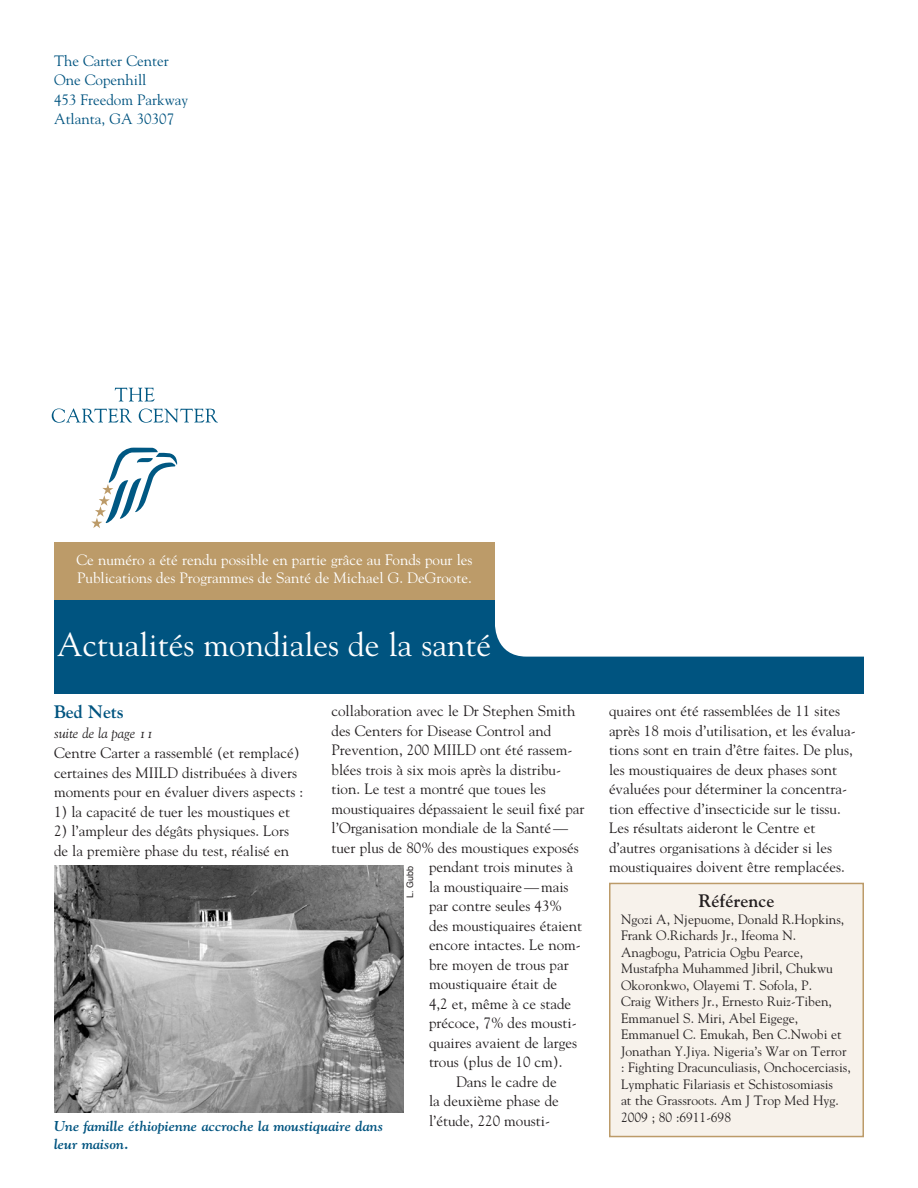
<style>
.page{position:relative;width:918px;height:1188px;background:#fff}
.page>*{position:absolute;margin:0;border:0;box-sizing:border-box;transform-origin:0 0}
.French_Body{font:33px "Goudy";color:#fff}
.Subhead{font:18px "Goudy Bold Os F";color:#231f20}
.Headline{font:18px "Goudy Bold Os F";letter-spacing:-.005em;color:#005480}
.French_Body-2{font:15px/19.5px "Goudy";color:#231f20}
.t1{font:15px/18px "Goudy";color:#fff}
.Body_Copy{font:15px "Goudy";color:#005480}
.t2{font:14.25px/18px "Goudy Bold Italic Os F";color:#005480}
.Body_Copy-2{font:14.25px "Goudy Italic Os F";color:#231f20}
.Body_Copy-3{font:13.5px/16.5px "Goudy";color:#231f20}
.Photo_Credit{font:9px "Helvetica";color:#231f20}
</style>
<div class="page">
<img style="left:54px;top:866px;width:350px;height:246px">
<div style="left:54px;top:600px;width:810px;height:94px;background:#005480"></div>
<div style="left:54px;top:594px;width:810px;height:6px;background:#bc9b69"></div>
<div style="left:54px;top:542px;width:441px;height:54px;background:#bc9b69"></div>
<div style="left:495px;top:550px;width:414px;height:107px;background:#fff;border-radius:32px"></div>
<svg style="left:91px;top:448px;width:86px;height:80px"></svg>
<svg style="left:115px;top:388px;width:40px;height:14px"></svg>
<svg style="left:52px;top:408px;width:80px;height:15px"></svg>
<svg style="left:139px;top:408px;width:79px;height:15px"></svg>
<div style="left:610px;top:883px;width:253px;height:254px;background:#f7f2eb"></div>
<div style="left:609px;top:883px;width:255px;height:254px;border:2px solid #bc9b69"></div>
<p class="Body_Copy" style="left:54px;top:51px;width:116px">The Carter Center</p>
<p class="Body_Copy" style="left:54px;top:71px;width:94px">One Copenhill</p>
<p class="Body_Copy" style="left:54px;top:90px;width:136px">453 Freedom Parkway</p>
<p class="Body_Copy" style="left:54px;top:110px;width:122px">Atlanta, GA 30307</p>
<p class="t1" style="left:76px;top:551px;width:398px">Ce numéro a été rendu possible en partie grâce au Fonds pour les<br>Publications des Programmes de Santé de Michael G. DeGroote.</p>
<p class="French_Body" style="left:57px;top:624px;width:436px">Actualités mondiales de la santé</p>
<p class="Headline" style="left:54px;top:701px;width:71px">Bed Nets</p>
<p class="Body_Copy-2" style="left:54px;top:724px;width:101px">suite de la page 11</p>
<p class="French_Body-2" style="left:332px;top:701px;width:245px">collaboration avec le Dr Stephen Smith</p>
<p class="French_Body-2" style="left:332px;top:720px;width:221px">des Centers for Disease Control and</p>
<p class="French_Body-2" style="left:332px;top:740px;width:242px">Prevention, 200 MIILD ont été rassem-</p>
<p class="French_Body-2" style="left:332px;top:759px;width:230px">blées trois à six mois après la distribu-</p>
<p class="French_Body-2" style="left:332px;top:779px;width:216px">tion. Le test a montré que toues les</p>
<p class="French_Body-2" style="left:332px;top:798px;width:255px">moustiquaires dépassaient le seuil fixé par</p>
<p class="French_Body-2" style="left:332px;top:818px;width:238px">l’Organisation mondiale de la Santé—</p>
<p class="French_Body-2" style="left:332px;top:837px;width:249px">tuer plus de 80% des moustiques exposés</p>
<p class="French_Body-2" style="left:429px;top:857px;width:146px">pendant trois minutes à</p>
<p class="French_Body-2" style="left:429px;top:876px;width:141px">la moustiquaire—mais</p>
<p class="French_Body-2" style="left:429px;top:896px;width:135px">par contre seules 43%</p>
<p class="French_Body-2" style="left:429px;top:915px;width:155px">des moustiquaires étaient</p>
<p class="French_Body-2" style="left:429px;top:935px;width:153px">encore intactes. Le nom-</p>
<p class="French_Body-2" style="left:429px;top:954px;width:141px">bre moyen de trous par</p>
<p class="French_Body-2" style="left:429px;top:974px;width:130px">moustiquaire était de</p>
<p class="French_Body-2" style="left:429px;top:993px;width:144px">4,2 et, même à ce stade</p>
<p class="French_Body-2" style="left:429px;top:1013px;width:149px">précoce, 7% des mousti-</p>
<p class="French_Body-2" style="left:429px;top:1032px;width:150px">quaires avaient de larges</p>
<p class="French_Body-2" style="left:429px;top:1052px;width:135px">trous (plus de 10 cm).</p>
<p class="French_Body-2" style="left:429px;top:1071px;width:131px;text-indent:27px">Dans le cadre de la deuxième phase de l’étude, 220 mousti-</p>
<p class="French_Body-2" style="left:54px;top:743px;width:251px">Centre Carter a rassemblé (et remplacé) certaines des MIILD distribuées à divers moments pour en évaluer divers aspects :</p>
<p class="French_Body-2" style="left:54px;top:801px;width:238px">1) la capacité de tuer les moustiques et</p>
<p class="French_Body-2" style="left:54px;top:821px;width:237px">2) l’ampleur des dégâts physiques. Lors de la première phase du test, réalisé en</p>
<p class="Photo_Credit" style="left:403px;top:898px;width:34px;rotate:-90deg">L. Gubb</p>
<p class="t2" style="left:54px;top:1116px;width:331px">Une famille éthiopienne accroche la moustiquaire dans leur maison.</p>
<p class="French_Body-2" style="left:609px;top:701px;width:248px">quaires ont été rassemblées de 11 sites après 18 mois d’utilisation, et les évalua&shy;tions sont en train d’être faites. De plus, les moustiquaires de deux phases sont évaluées pour déterminer la concentra&shy;tion effective d’insecticide sur le tissu.<br>Les résultats aideront le Centre et d’autres organisations à décider si les moustiquaires doivent être remplacées.</p>
<p class="Subhead" style="left:699px;top:890px;width:77px">Référence</p>
<p class="Body_Copy-3" style="left:621px;top:910px;width:231px">Ngozi A, Njepuome, Donald R.Hopkins, Frank O.Richards Jr., Ifeoma N.<br>Anagbogu, Patricia Ogbu Pearce, Mustafpha Muhammed Jibril, Chukwu Okoronkwo, Olayemi T. Sofola, P.<br>Craig Withers Jr., Ernesto Ruiz-Tiben, Emmanuel S. Miri, Abel Eigege, Emmanuel C. Emukah, Ben C.Nwobi et Jonathan Y.Jiya. Nigeria’s War on Terror : Fighting Dracunculiasis, Onchocerciasis, Lymphatic Filariasis et Schistosomiasis<br>at the Grassroots. Am J Trop Med Hyg.<br>2009 ; 80 :6911-698</p>
</div>
